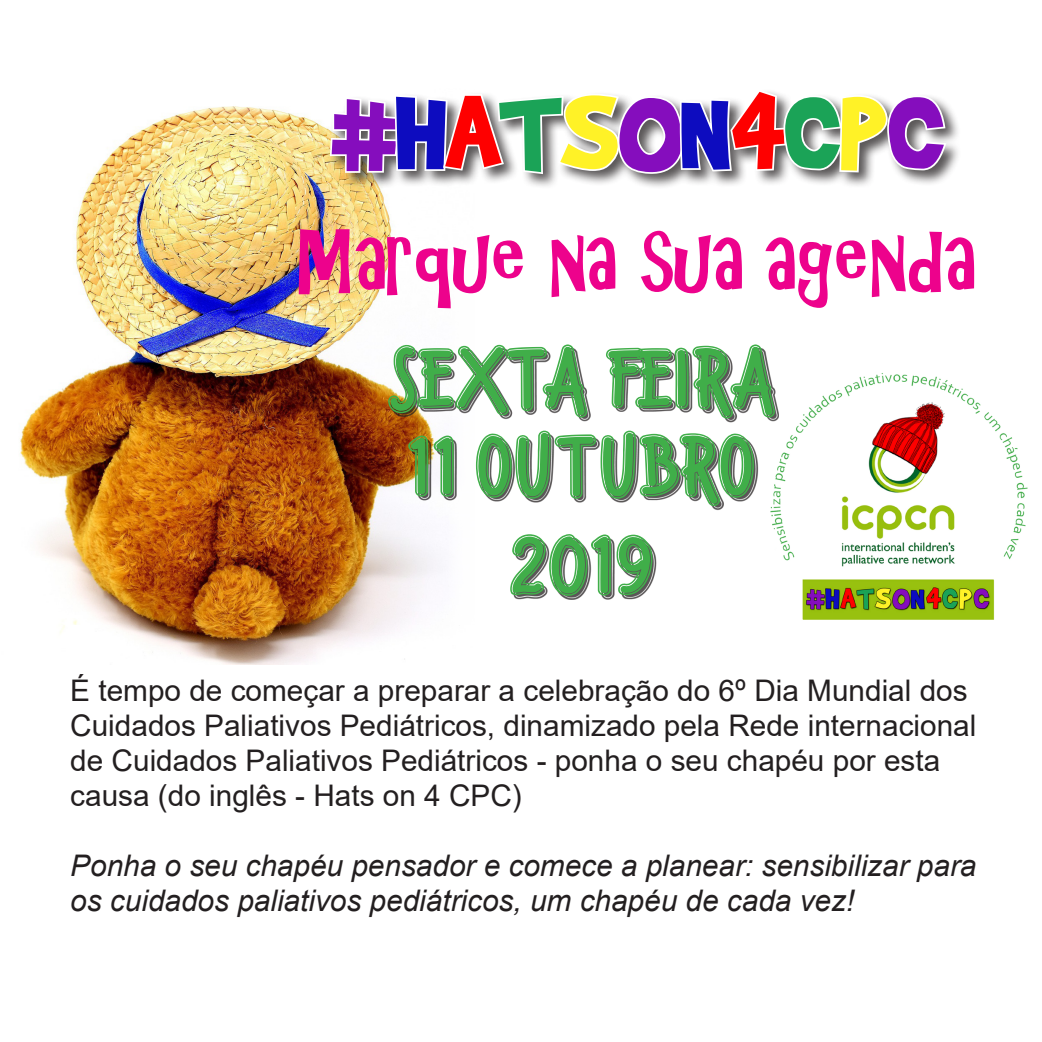
<style>
.page{position:relative;width:1042px;height:1042px;background:#fff}
.page>*{position:absolute;margin:0;border:0;box-sizing:border-box;transform-origin:0 0}
.t1{font:126px "Brady Bunch Remastered";color:#850dbd}
.t2{font:82.6px/87.5px "Fondian Outline";color:#40ae49;scale:1.11 1}
.t3{font:82.25px "ARCHRISTY";color:#ed028c;scale:.93 1}
.t4{font:29.75px/35px "Arial";color:#231f20}
.t5{font:italic 29.75px/35px "Arial";color:#231f20}
.s1{color:#0d0cbf}
.s2{color:#fe0000}
.s3{color:#1ba357}
.s4{color:#fff227}
</style>
<div class="page">
<img style="left:778px;top:373px;width:250px;height:247px">
<img style="left:20px;top:106px;width:397px;height:558px">
<div style="left:327px;top:87px;width:633px;height:102px;background:#231f20;opacity:.75"></div>
<svg style="left:328px;top:88px;width:620px;height:134px"></svg>
<div style="left:391px;top:348px;width:387px;height:251px;background:#231f20;opacity:.75"></div>
<h1 class="t1" style="left:333px;top:65px;width:615px">#<span class="s1">H</span><span class="s2">A</span><span class="s3">T</span><span class="s4">S</span>O<span class="s1">N</span><span class="s2">4</span><span class="s3">C</span><span class="s4">P</span>C</h1>
<h3 class="t3" style="left:298px;top:213px;width:730px">Marque na sua agenda</h3>
<h2 class="t2" style="left:387px;top:338px;width:349px">SEXTA FEIRA<br>11 OUTUBRO</h2>
<h2 class="t2" style="left:506px;top:524px;width:134px">2019</h2>
<p class="t4" style="left:70px;top:672px;width:907px">É tempo de começar a preparar a celebração do 6º Dia Mundial dos Cuidados Paliativos Pediátricos, dinamizado pela Rede internacional de Cuidados Paliativos Pediátricos - ponha o seu chapéu por esta causa (do inglês - Hats on 4 CPC)</p>
<p class="t5" style="left:70px;top:848px;width:907px">Ponha o seu chapéu pensador e comece a planear: sensibilizar para os cuidados paliativos pediátricos, um chapéu de cada vez!</p>
</div>
